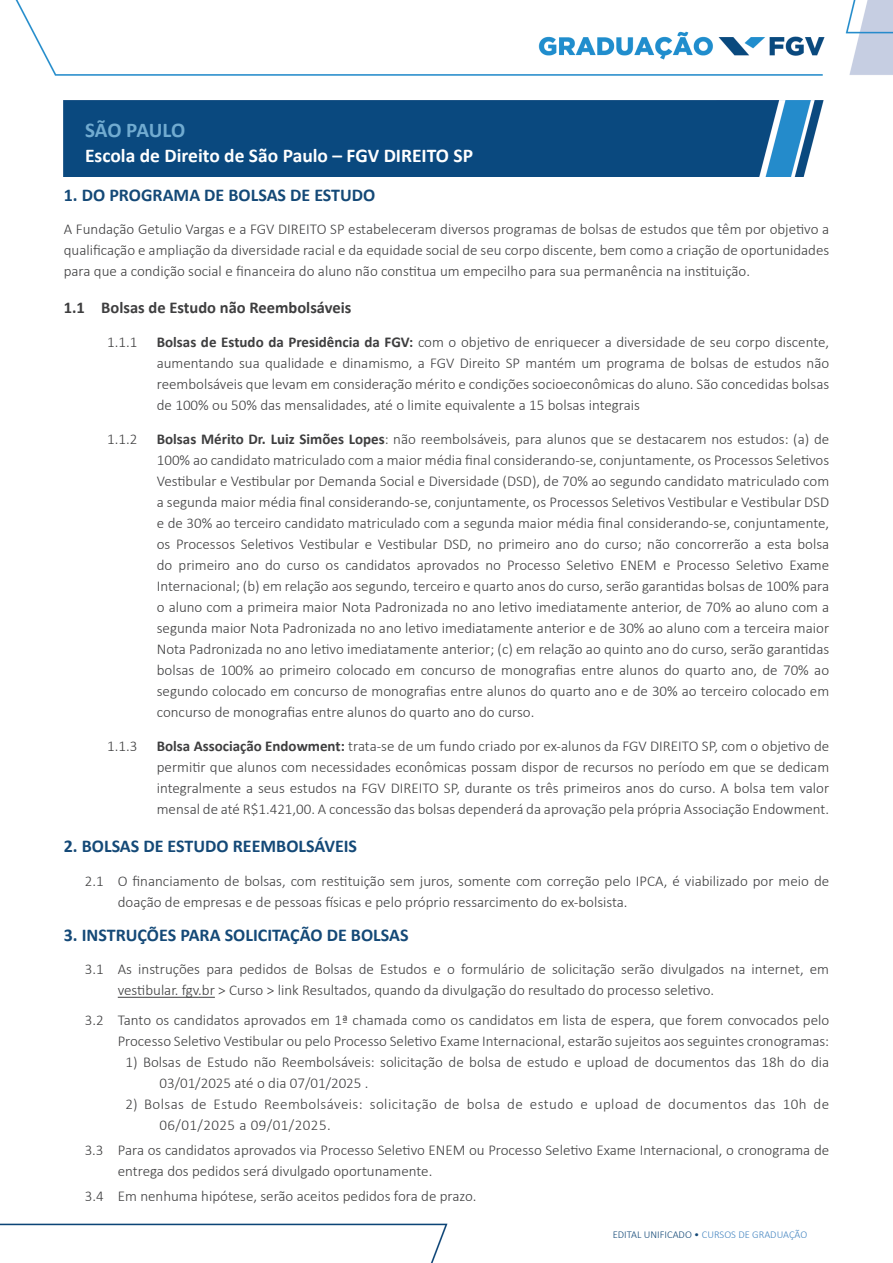
<style>
.page{position:relative;width:893px;height:1263px;background:#fff}
.page>*{position:absolute;margin:0;border:0;box-sizing:border-box;transform-origin:0 0}
.t1{font:700 21px "Calibri";letter-spacing:-.01em;color:#71abd0}
.t2{font:700 19.5px "Calibri";color:#fff}
.t3{font:700 18px "Calibri";color:#144977}
.t4{font:700 16.5px "Calibri";color:#3e3e3f}
.t5{font:300 15px/21px "Calibri";color:#3e3e3f;text-align:justify}
.t6{font:300 15px/21px "Calibri";letter-spacing:.03em;color:#3e3e3f}
.t7{font:300 10.5px "Calibri";color:#4686c1}
.s1{font-weight:700}
.s2{color:#144977}
</style>
<div class="page">
<img style="left:0;top:0;width:893px;height:1263px">
<div style="left:64px;top:101px;width:760px;height:75px;background:#0a497f"></div>
<hr style="left:118px;top:997px;width:97px;height:1px;background:#3e3e3f">
<h1 class="t1" style="left:85px;top:115px;width:102px">SÃO PAULO</h1>
<h2 class="t2" style="left:85px;top:142px;width:390px">Escola de Direito de São Paulo – FGV DIREITO SP</h2>
<p class="t3" style="left:64px;top:182px;width:313px">1. DO PROGRAMA DE BOLSAS DE ESTUDO</p>
<p class="t5" style="left:64px;top:219px;width:767px">A Fundação Getulio Vargas e a FGV DIREITO SP estabeleceram diversos programas de bolsas de estudos que têm por objetivo a qualificação e ampliação da diversidade racial e da equidade social de seu corpo discente, bem como a criação de oportunidades para que a condição social e financeira do aluno não constitua um empecilho para sua permanência na instituição.</p>
<p class="t4" style="left:64px;top:296px;width:289px">1.1 Bolsas de Estudo não Reembolsáveis</p>
<p class="t5" style="left:107px;top:331px;width:32px">1.1.1</p>
<p class="t5" style="left:157px;top:331px;width:674px"><span class="s1">Bolsas de Estudo da Presidência da FGV:</span> com o objetivo de enriquecer a diversidade de seu corpo discente, aumentando sua qualidade e dinamismo, a FGV Direito SP mantém um programa de bolsas de estudos não reembolsáveis que levam em consideração mérito e condições socioeconômicas do aluno. São concedidas bolsas de 100% ou 50% das mensalidades, até o limite equivalente a 15 bolsas integrais</p>
<p class="t5" style="left:107px;top:428px;width:32px">1.1.2</p>
<p class="t5" style="left:157px;top:428px;width:674px"><span class="s1">Bolsas Mérito Dr. Luiz Simões Lopes</span>: não reembolsáveis, para alunos que se destacarem nos estudos: (a) de 100% ao candidato matriculado com a maior média final considerando-se, conjuntamente, os Processos Seletivos Vestibular e Vestibular por Demanda Social e Diversidade (DSD), de 70% ao segundo candidato matriculado com a segunda maior média final considerando-se, conjuntamente, os Processos Seletivos Vestibular e Vestibular DSD e de 30% ao terceiro candidato matriculado com a segunda maior média final considerando-se, conjuntamente, os Processos Seletivos Vestibular e Vestibular DSD, no primeiro ano do curso; não concorrerão a esta bolsa do primeiro ano do curso os candidatos aprovados no Processo Seletivo ENEM e Processo Seletivo Exame Internacional; (b) em relação aos segundo, terceiro e quarto anos do curso, serão garantidas bolsas de 100% para o aluno com a primeira maior Nota Padronizada no ano letivo imediatamente anterior, de 70% ao aluno com a segunda maior Nota Padronizada no ano letivo imediatamente anterior e de 30% ao aluno com a terceira maior Nota Padronizada no ano letivo imediatamente anterior; (c) em relação ao quinto ano do curso, serão garantidas bolsas de 100% ao primeiro colocado em concurso de monografias entre alunos do quarto ano, de 70% ao segundo colocado em concurso de monografias entre alunos do quarto ano e de 30% ao terceiro colocado em concurso de monografias entre alunos do quarto ano do curso.</p>
<p class="t5" style="left:107px;top:735px;width:32px">1.1.3</p>
<p class="t5" style="left:157px;top:735px;width:674px"><span class="s1">Bolsa Associação Endowment:</span> trata-se de um fundo criado por ex-alunos da FGV DIREITO SP, com o objetivo de permitir que alunos com necessidades econômicas possam dispor de recursos no período em que se dedicam integralmente a seus estudos na FGV DIREITO SP, durante os três primeiros anos do curso. A bolsa tem valor mensal de até R$1.421,00. A concessão das bolsas dependerá da aprovação pela própria Associação Endowment.</p>
<p class="t3" style="left:64px;top:833px;width:295px">2. BOLSAS DE ESTUDO REEMBOLSÁVEIS</p>
<p class="t5" style="left:118px;top:870px;width:713px;text-indent:-33px">2.1 O financiamento de bolsas, com restituição sem juros, somente com correção pelo IPCA, é viabilizado por meio de doação de empresas e de pessoas físicas e pelo próprio ressarcimento do ex-bolsista.</p>
<p class="t3" style="left:64px;top:922px;width:346px">3. INSTRUÇÕES PARA SOLICITAÇÃO DE BOLSAS</p>
<p class="t5" style="left:118px;top:959px;width:713px;text-indent:-33px">3.1 As instruções para pedidos de Bolsas de Estudos e o formulário de solicitação serão divulgados na internet, em vestibular. fgv.br &gt; Curso &gt; link Resultados, quando da divulgação do resultado do processo seletivo.</p>
<p class="t5" style="left:85px;top:1009px;width:746px;text-align:right">3.2 Tanto os candidatos aprovados em 1ª chamada como os candidatos em lista de espera, que forem convocados pelo<br>Processo Seletivo Vestibular ou pelo Processo Seletivo Exame Internacional, estarão sujeitos aos seguintes cronogramas:</p>
<p class="t5" style="left:159px;top:1051px;width:671px;text-indent:-34px">1) Bolsas de Estudo não Reembolsáveis: solicitação de bolsa de estudo e upload de documentos das 18h do dia<br>03/01/2025 até o dia 07/01/2025 .</p>
<p class="t6" style="left:159px;top:1093px;width:671px;text-indent:-34px">2) Bolsas de Estudo Reembolsáveis: solicitação de bolsa de estudo e upload de documentos das 10h de<br>06/01/2025 a 09/01/2025.</p>
<p class="t5" style="left:118px;top:1139px;width:713px;text-indent:-33px">3.3 Para os candidatos aprovados via Processo Seletivo ENEM ou Processo Seletivo Exame Internacional, o cronograma de entrega dos pedidos será divulgado oportunamente.</p>
<p class="t5" style="left:85px;top:1186px;width:393px">3.4 Em nenhuma hipótese, serão aceitos pedidos fora de prazo.</p>
<p class="t7" style="left:613px;top:1228px;width:196px"><span class="s2">EDITAL UNIFICADO •</span> CURSOS DE GRADUAÇÃO</p>
</div>
